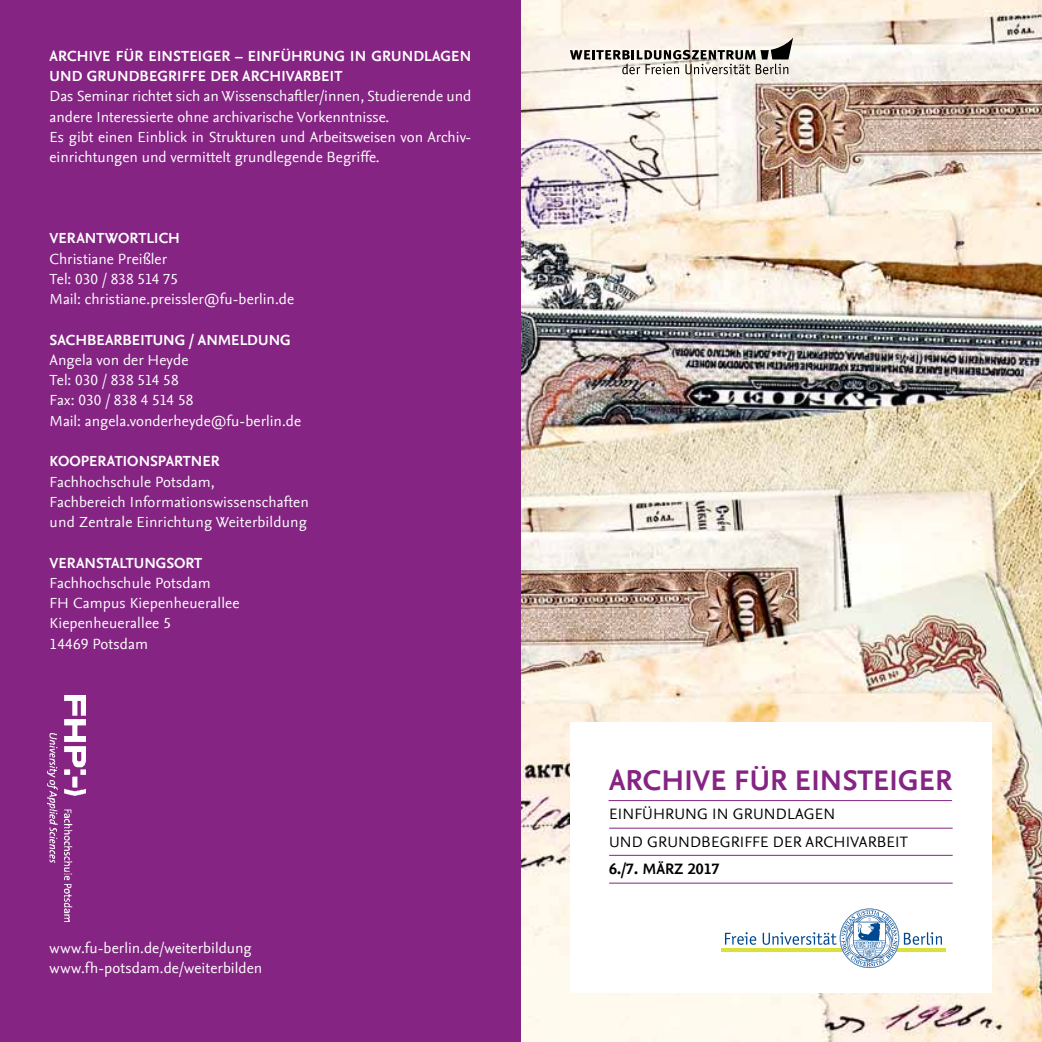
<style>
.page{position:relative;width:1042px;height:1042px;background:#fff}
.page>*{position:absolute;margin:0;border:0;box-sizing:border-box;transform-origin:0 0}
.t1{font:700 29.75px "Nexus Sans TF";letter-spacing:.005em;color:#852483}
.t2{font:15.75px/28px "Nexus Sans TF";letter-spacing:.01em;color:#000}
.t3{font:700 15.75px "Nexus Sans TF";letter-spacing:.01em;color:#000}
.t4{font:15.4px/20.3px "Nexus Sans TF";letter-spacing:.005em;color:#fff}
.t5{font:700 15.4px/20.3px "Nexus Sans TF";letter-spacing:.01em;color:#fff}
</style>
<div class="page">
<img style="left:521px;top:0;width:521px;height:1042px">
<svg style="left:570px;top:37px;width:223px;height:37px"></svg>
<div style="left:570px;top:722px;width:422px;height:270px;background:#fff"></div>
<svg style="left:725px;top:932px;width:31px;height:13px"></svg>
<hr style="left:721px;top:948px;width:224px;height:3px;background:#dae13c">
<svg style="left:762px;top:908px;width:180px;height:60px"></svg>
<hr style="left:609px;top:883px;width:343px;height:1px;background:#852483">
<hr style="left:609px;top:855px;width:343px;height:1px;background:#852483">
<hr style="left:609px;top:828px;width:343px;height:1px;background:#852483">
<hr style="left:608px;top:800px;width:344px;height:1px;background:#852483">
<div style="left:0;top:0;width:521px;height:1042px;background:#852483"></div>
<img style="left:47px;top:696px;width:38px;height:225px">
<p class="t5" style="left:50px;top:46px;width:77px">ARC HIVE FÜR</p>
<p class="t5" style="left:149px;top:46px;width:123px">EINSTEIGER – EINFÜ</p>
<p class="t5" style="left:50px;top:46px;width:420px;text-indent:242px">HRUNG IN GRUNDLAGEN<br>UN D GRUN DBEGRIFFE DER ARCHIVARBEIT</p>
<p class="t4" style="left:50px;top:86px;width:423px">Das Seminar richtet sich an Wissenschaftler/innen, Studierende und andere I nteressierte ohne archivarische Vorkenntnisse.<br>Es gibt einen Einblick in Strukturen und Arbeitsweisen von Archiv&shy;einrichtungen und vermittelt grundlegende Begriffe.</p>
<p class="t5" style="left:50px;top:228px;width:129px">VE RANTWORTLI CH</p>
<p class="t4" style="left:50px;top:249px;width:246px">Christiane Preißler<br>Tel: 030 / 838 514 75<br>Mail: christiane.preissler@fu-berlin.de</p>
<p class="t5" style="left:50px;top:330px;width:36px">SACHBE</p>
<p class="t5" style="left:105px;top:330px;width:136px">ARBEITUNG / ANMELDU</p>
<p class="t5" style="left:269px;top:330px;width:24px">NG</p>
<p class="t4" style="left:50px;top:350px;width:253px">Angela von der H eyde<br>Tel: 030 / 838 514 58<br>Fax: 030 / 838 4 514 58<br>Mail: angela.vonderheyde@fu-berlin.de</p>
<p class="t5" style="left:50px;top:451px;width:89px">KOOPERATIONS</p>
<p class="t5" style="left:158px;top:451px;width:18px">PARTN</p>
<p class="t5" style="left:202px;top:451px;width:15px">ER</p>
<p class="t4" style="left:50px;top:471px;width:261px">Fachhochschule Potsdam,<br>Fachbereich I nformationswissenschaften und Zentrale Einrichtung Weiterbildung</p>
<p class="t5" style="left:50px;top:552px;width:154px">VE RANSTALTUNGSORT</p>
<p class="t4" style="left:50px;top:573px;width:191px">Fachhochschule Potsdam<br>FH Campus Kiepenheuerallee<br>Kiepenheuerallee 5<br>14469 Potsdam</p>
<p class="t4" style="left:50px;top:937px;width:214px">www.fu-berlin.de/weiterbildung www.fh-potsdam.de/weiterbilden</p>
<h1 class="t1" style="left:609px;top:764px;width:345px">ARCHIVE FÜR EI NSTEIGER</h1>
<p class="t2" style="left:609px;top:799px;width:300px">Einführung in Grundlagen<br>und Grundbegriffe der ARCHIVARBEIT</p>
<p class="t3" style="left:609px;top:859px;width:112px">6./7. MÄRZ 2017</p>
</div>
